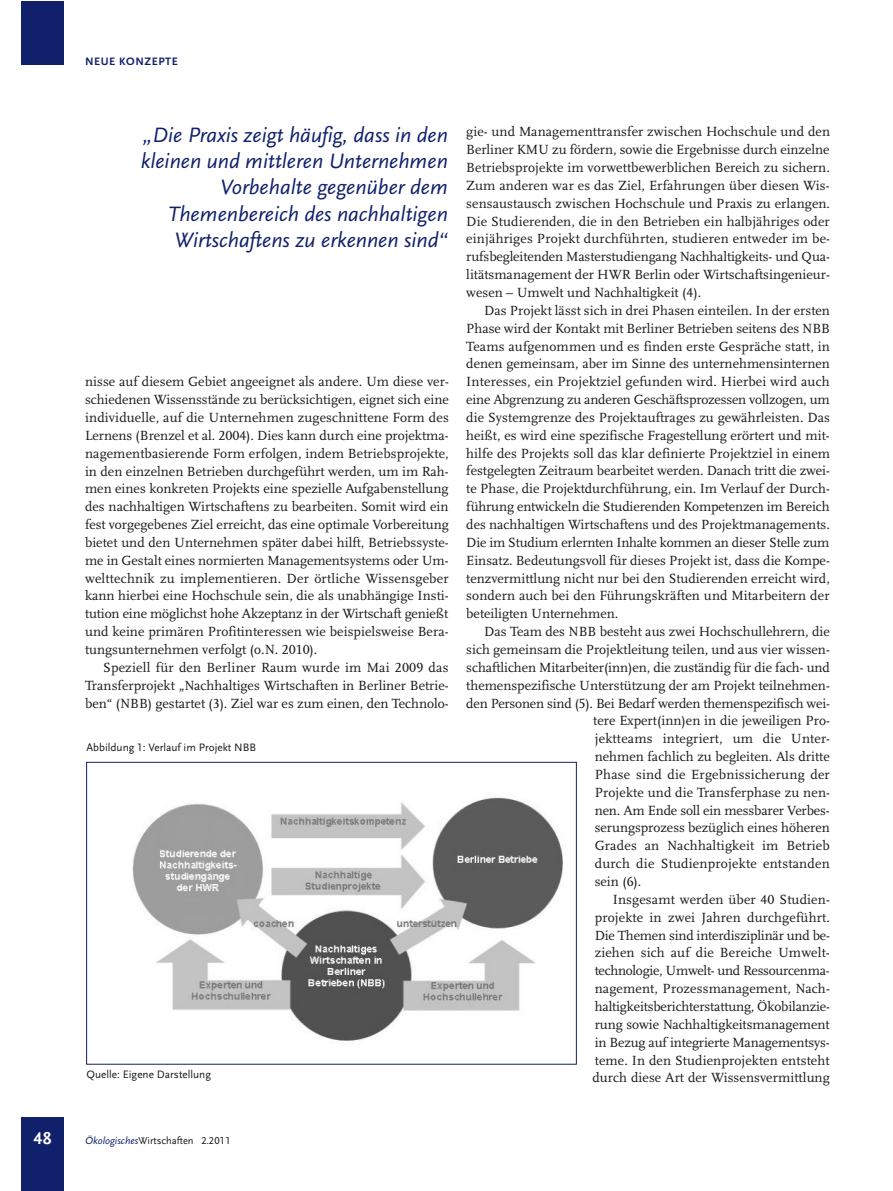
<style>
.page{position:relative;width:893px;height:1191px;background:#fff}
.page>*{position:absolute;margin:0;border:0;box-sizing:border-box;transform-origin:0 0}
.t1{font:italic 21.75px/26.2px "Scala Sans LF";color:#10206b;text-align:right}
.t2{font:700 17.85px "Scala Sans LF";color:#fff}
.t3{font:13.8px/17.9px "Scala LF";color:#1a171c;text-align:justify}
.t4{font:13.8px "Scala LF";letter-spacing:-.02em;color:#1a171c}
.t5{font:11.25px "Scala Sans LF";color:#1a171c}
.t6{font:700 11.25px "Scala Sans LF";letter-spacing:.05em;color:#10206b}
.t7{font:10.5px "Scala Sans LF";color:#1a171c}
.s1{font-style:italic;color:#10206b}
</style>
<div class="page">
<div style="left:21px;top:1117px;width:43px;height:74px;background:#10206b"></div>
<div style="left:21px;top:1px;width:43px;height:64px;background:#10206b"></div>
<img style="left:132px;top:797px;width:431px;height:244px">
<div style="left:86px;top:762px;width:491px;height:302px;border:1px solid #10206b"></div>
<p class="t2" style="left:33px;top:1131px;width:20px">48</p>
<p class="t6" style="left:85px;top:57px;width:94px">NEUE KONZEPTE</p>
<h1 class="t1" style="left:141px;top:123px;width:309px">„Die Praxis zeigt häufig, dass in den kleinen und mittleren Unternehmen<br>Vorbehalte gegenüber dem<br>Themenbereich des nachhaltigen<br>Wirtschaftens zu erkennen sind“</h1>
<p class="t3" style="left:85px;top:373px;width:365px">nisse auf diesem Gebiet angeeignet als andere. Um diese ver&shy;schiedenen Wissensstände zu berücksichtigen, eignet sich eine individuelle, auf die Unternehmen zugeschnittene Form des Lernens (Brenzel et al. 2004). Dies kann durch eine projektma&shy;nagementbasierende Form erfolgen, indem Betriebsprojekte, in den einzelnen Betrieben durchgeführt werden, um im Rah&shy;men eines konkreten Projekts eine spezielle Aufgabenstellung des nachhaltigen Wirtschaftens zu bearbeiten. Somit wird ein fest vorgegebenes Ziel erreicht, das eine optimale Vorbereitung bietet und den Unternehmen später dabei hilft, Betriebssyste&shy;me in Gestalt eines normierten Managementsystems oder Um&shy;welttechnik zu implementieren. Der örtliche Wissensgeber kann hierbei eine Hochschule sein, die als unabhängige Insti&shy;tution eine möglichst hohe Akzeptanz in der Wirtschaft genießt und keine primären Profitinteressen wie beispielsweise Bera&shy;tungsunternehmen verfolgt (o.N. 2010).</p>
<p class="t3" style="left:85px;top:659px;width:365px;text-indent:18px">Speziell für den Berliner Raum wurde im Mai 2009 das Transferprojekt „Nachhaltiges Wirtschaften in Berliner Betrie&shy;ben“ (NBB) gestartet (3). Ziel war es zum einen, den Technolo-</p>
<p class="t5" style="left:86px;top:743px;width:171px">Abbildung 1: Verlauf im Projekt NBB</p>
<p class="t5" style="left:87px;top:1070px;width:126px">Quelle: Eigene Darstellung</p>
<p class="t3" style="left:466px;top:124px;width:365px">gie- und Managementtransfer zwischen Hochschule und den Berliner KMU zu fördern, sowie die Ergebnisse durch einzelne Betriebsprojekte im vorwettbewerblichen Bereich zu sichern.<br>Zum anderen war es das Ziel, Erfahrungen über diesen Wis&shy;sensaustausch zwischen Hochschule und Praxis zu erlangen.<br>Die Studierenden, die in den Betrieben ein halbjähriges oder einjähriges Projekt durchführten, studieren entweder im be&shy;rufsbegleitenden Masterstudiengang Nachhaltigkeits- und Qua&shy;litätsmanagement der HWR Berlin oder Wirtschaftsingenieur&shy;wesen – Umwelt und Nachhaltigkeit (4).</p>
<p class="t3" style="left:466px;top:302px;width:365px;text-indent:18px">Das Projekt lässt sich in drei Phasen einteilen. In der ersten Phase wird der Kontakt mit Berliner Betrieben seitens des NBB Teams aufgenommen und es finden erste Gespräche statt, in denen gemeinsam, aber im Sinne des unternehmensinternen Interesses, ein Projektziel gefunden wird. Hierbei wird auch eine Abgrenzung zu anderen Geschäftsprozessen vollzogen, um die Systemgrenze des Projektauftrages zu gewährleisten. Das heißt, es wird eine spezifische Fragestellung erörtert und mit&shy;hilfe des Projekts soll das klar definierte Projektziel in einem festgelegten Zeitraum bearbeitet werden. Danach tritt die zwei&shy;te Phase, die Projektdurchführung, ein. Im Verlauf der Durch&shy;führung entwickeln die Studierenden Kompetenzen im Bereich des nachhaltigen Wirtschaftens und des Projektmanagements.<br>Die im Studium erlernten Inhalte kommen an dieser Stelle zum Einsatz. Bedeutungsvoll für dieses Projekt ist, dass die Kompe&shy;tenzvermittlung nicht nur bei den Studierenden erreicht wird, sondern auch bei den Führungskräften und Mitarbeitern der beteiligten Unternehmen.</p>
<p class="t3" style="left:484px;top:623px;width:347px">Das Team des NBB besteht aus zwei Hochschullehrern, die</p>
<p class="t3" style="left:466px;top:641px;width:365px">sich gemeinsam die Projektleitung teilen, und aus vier wissen-</p>
<p class="t3" style="left:466px;top:659px;width:365px">schaftlichen Mitarbeiter(inn)en, die zuständig für die fach- und</p>
<p class="t3" style="left:466px;top:677px;width:365px">themenspezifische Unterstützung der am Projekt teilnehmen-</p>
<p class="t3" style="left:466px;top:695px;width:365px">den Personen sind (5). Bei Bedarf werden themenspezifisch wei-</p>
<p class="t3" style="left:593px;top:712px;width:238px">tere Expert(inn)en in die jeweiligen Pro-</p>
<p class="t3" style="left:595px;top:730px;width:237px">jektteams integriert, um die Unter-</p>
<p class="t3" style="left:595px;top:748px;width:237px">nehmen fachlich zu begleiten. Als dritte</p>
<p class="t3" style="left:595px;top:766px;width:237px">Phase sind die Ergebnissicherung der</p>
<p class="t3" style="left:595px;top:784px;width:237px">Projekte und die Transferphase zu nen-</p>
<p class="t3" style="left:595px;top:802px;width:236px">nen. Am Ende soll ein messbarer Verbes-</p>
<p class="t3" style="left:595px;top:819px;width:237px">serungsprozess bezüglich eines höheren</p>
<p class="t3" style="left:595px;top:837px;width:237px">Grades an Nachhaltigkeit im Betrieb</p>
<p class="t3" style="left:595px;top:855px;width:237px">durch die Studienprojekte entstanden</p>
<p class="t3" style="left:595px;top:873px;width:48px">sein (6).</p>
<p class="t3" style="left:613px;top:891px;width:219px">Insgesamt werden über 40 Studien-</p>
<p class="t3" style="left:595px;top:909px;width:237px">projekte in zwei Jahren durchgeführt.</p>
<p class="t3" style="left:595px;top:927px;width:237px">Die Themen sind interdisziplinär und be-</p>
<p class="t3" style="left:595px;top:944px;width:237px">ziehen sich auf die Bereiche Umwelt-</p>
<p class="t4" style="left:595px;top:964px;width:236px">technologie, Umwelt- und Ressourcenma-</p>
<p class="t3" style="left:595px;top:980px;width:237px">nagement, Prozessmanagement, Nach-</p>
<p class="t3" style="left:595px;top:998px;width:237px">haltigkeitsberichterstattung, Ökobilanzie-</p>
<p class="t3" style="left:595px;top:1016px;width:237px">rung sowie Nachhaltigkeitsmanagement</p>
<p class="t3" style="left:595px;top:1034px;width:236px">in Bezug auf integrierte Managementsys-</p>
<p class="t3" style="left:595px;top:1051px;width:236px">teme. In den Studienprojekten entsteht</p>
<p class="t3" style="left:592px;top:1069px;width:239px">durch diese Art der Wissensvermittlung</p>
<p class="t7" style="left:85px;top:1136px;width:147px"><span class="s1">Ökologisches</span>Wirtschaften 2.2011</p>
</div>
